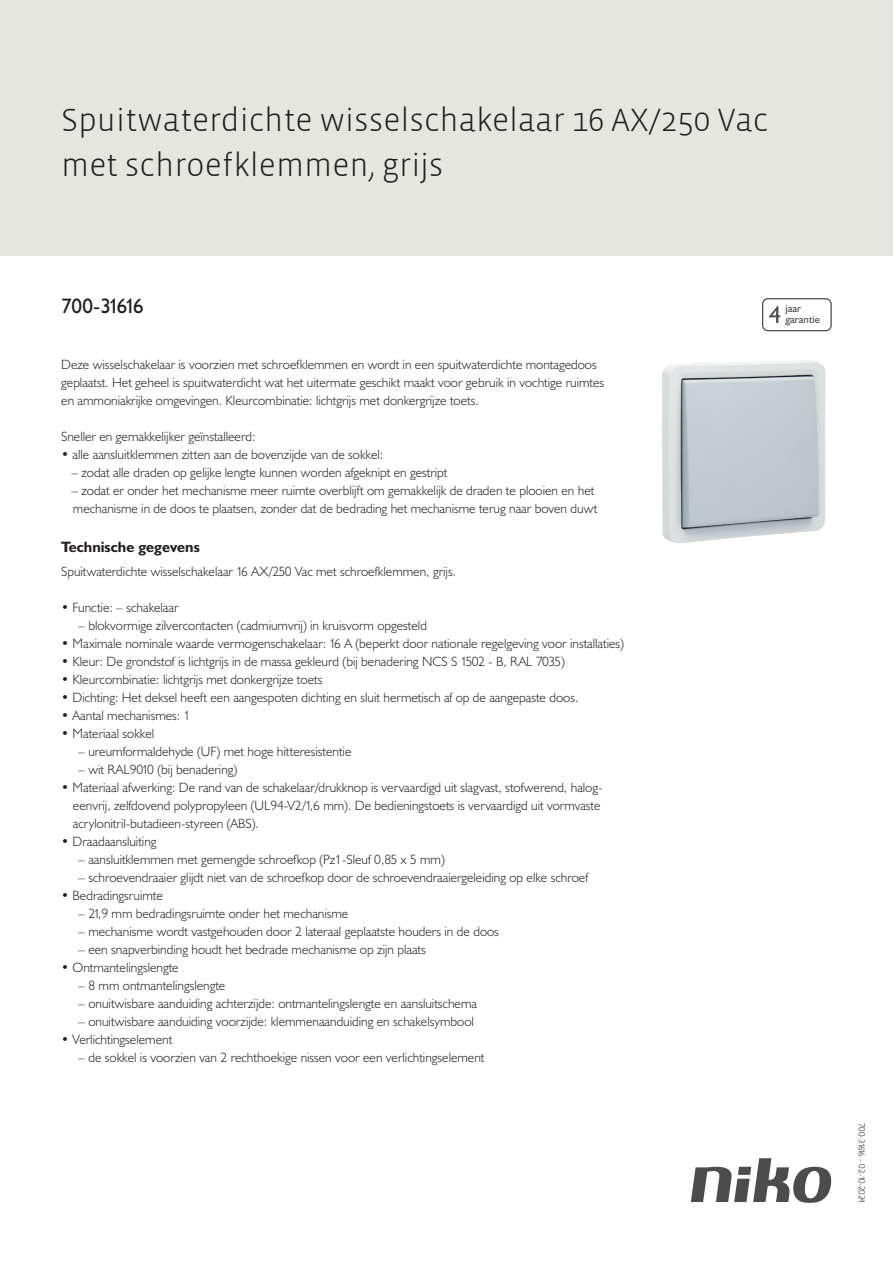
<style>
.page{position:relative;width:893px;height:1263px;background:#fff}
.page>*{position:absolute;margin:0;border:0;box-sizing:border-box;transform-origin:0 0}
.Title_datasheets{font:300 33px/45px "Vista Sans";color:#231f20}
.Article_number{font:21px "Humanist 521 BT";letter-spacing:-.1em;color:#231f20}
.Titles_parts{font:700 15px "Humanist 521 BT";color:#231f20}
.USP_Bullets{font:300 13.5px/18px "Humanist 521 BT";color:#231f20}
.USP_Bullets_level_2{font:300 13.5px "Humanist 521 BT";color:#231f20}
.Platte_tekst_CAB{font:300 13.5px/18px "Humanist 521 BT";color:#231f20}
.t1{font:10.8px/10.8px "Humanist 521 BT";color:#4b4c4d}
.Revision{font:300 9px "Humanist 521 BT";letter-spacing:-.08em;color:#231f20}
</style>
<div class="page">
<svg style="left:691px;top:1158px;width:141px;height:45px"></svg>
<div style="left:0;top:0;width:893px;height:255px;background:#e6e6e0"></div>
<svg style="left:762px;top:298px;width:70px;height:33px"></svg>
<img style="left:662px;top:360px;width:164px;height:183px">
<p class="Title_datasheets" style="left:61px;top:98px;width:709px">Spuitwaterdichte wisselschakelaar 16 AX/250 Vac met schroefklemmen, grijs</p>
<p class="Article_number" style="left:61px;top:293px;width:84px">700-31616</p>
<p class="t1" style="left:785px;top:303px;width:36px">jaar garantie</p>
<p class="Platte_tekst_CAB" style="left:61px;top:355px;width:545px">Deze wisselschakelaar is voorzien met schroefklemmen en wordt in een spuitwaterdichte montagedoos geplaatst. Het geheel is spuitwaterdicht wat het uitermate geschikt maakt voor gebruik in vochtige ruimtes en ammoniakrijke omgevingen. Kleurcombinatie: lichtgrijs met donkergrijze toets.</p>
<p class="USP_Bullets" style="left:61px;top:427px;width:196px">Sneller en gemakkelijker geïnstalleerd:</p>
<p class="USP_Bullets" style="left:61px;top:445px;width:324px">• alle aansluitklemmen zitten aan de bovenzijde van de sokkel:</p>
<p class="USP_Bullets" style="left:71px;top:463px;width:378px">– zodat alle draden op gelijke lengte kunnen worden afgeknipt en gestript</p>
<p class="USP_Bullets" style="left:71px;top:481px;width:528px">– zodat er onder het mechanisme meer ruimte overblijft om gemakkelijk de draden te plooien en het mechanisme in de doos te plaatsen, zonder dat de bedrading het mechanisme terug naar boven duwt</p>
<p class="Titles_parts" style="left:61px;top:537px;width:140px">Technische gegevens</p>
<p class="Platte_tekst_CAB" style="left:61px;top:562px;width:396px">Spuitwaterdichte wisselschakelaar 16 AX/250 Vac met schroefklemmen, grijs.</p>
<p class="USP_Bullets" style="left:61px;top:598px;width:119px">• Functie: – schakelaar</p>
<p class="USP_Bullets_level_2" style="left:78px;top:617px;width:350px">– blokvormige zilvercontacten (cadmiumvrij) in kruisvorm opgesteld</p>
<p class="USP_Bullets" style="left:61px;top:634px;width:564px">• Maximale nominale waarde vermogenschakelaar: 16 A (beperkt door nationale regelgeving voor installaties)</p>
<p class="USP_Bullets" style="left:61px;top:652px;width:505px">• Kleur: De grondstof is lichtgrijs in de massa gekleurd (bij benadering NCS S 1502 - B, RAL 7035)</p>
<p class="USP_Bullets" style="left:61px;top:670px;width:263px">• Kleurcombinatie: lichtgrijs met donkergrijze toets</p>
<p class="USP_Bullets" style="left:61px;top:688px;width:519px">• Dichting: Het deksel heeft een aangespoten dichting en sluit hermetisch af op de aangepaste doos.</p>
<p class="USP_Bullets" style="left:61px;top:706px;width:131px">• Aantal mechanismes: 1</p>
<p class="USP_Bullets" style="left:61px;top:724px;width:95px">• Materiaal sokkel</p>
<p class="USP_Bullets_level_2" style="left:78px;top:743px;width:275px">– ureumformaldehyde (UF) met hoge hitteresistentie</p>
<p class="USP_Bullets_level_2" style="left:78px;top:761px;width:161px">– wit RAL9010 (bij benadering)</p>
<p class="USP_Bullets" style="left:73px;top:778px;width:531px;text-indent:-12px">• Materiaal afwerking: De rand van de schakelaar/drukknop is vervaardigd uit slagvast, stofwerend, halog&shy;eenvrij, zelfdovend polypropyleen (UL94-V2/1,6 mm). De bedieningstoets is vervaardigd uit vormvaste acrylonitril-butadieen-styreen (ABS).</p>
<p class="USP_Bullets" style="left:61px;top:832px;width:97px">• Draadaansluiting</p>
<p class="USP_Bullets_level_2" style="left:78px;top:851px;width:368px">– aansluitklemmen met gemengde schroefkop (Pz1-Sleuf 0,85 x 5 mm)</p>
<p class="USP_Bullets_level_2" style="left:78px;top:869px;width:511px">– schroevendraaier glijdt niet van de schroefkop door de schroevendraaiergeleiding op elke schroef</p>
<p class="USP_Bullets" style="left:61px;top:886px;width:103px">• Bedradingsruimte</p>
<p class="USP_Bullets_level_2" style="left:78px;top:905px;width:272px">– 21,9 mm bedradingsruimte onder het mechanisme</p>
<p class="USP_Bullets_level_2" style="left:78px;top:923px;width:422px">– mechanisme wordt vastgehouden door 2 lateraal geplaatste houders in de doos</p>
<p class="USP_Bullets_level_2" style="left:78px;top:941px;width:349px">– een snapverbinding houdt het bedrade mechanisme op zijn plaats</p>
<p class="USP_Bullets" style="left:61px;top:958px;width:119px">• Ontmantelingslengte</p>
<p class="USP_Bullets_level_2" style="left:78px;top:977px;width:149px">– 8 mm ontmantelingslengte</p>
<p class="USP_Bullets_level_2" style="left:78px;top:995px;width:400px">– onuitwisbare aanduiding achterzijde: ontmantelingslengte en aansluitschema</p>
<p class="USP_Bullets_level_2" style="left:78px;top:1013px;width:397px">– onuitwisbare aanduiding voorzijde: klemmenaanduiding en schakelsymbool</p>
<p class="USP_Bullets" style="left:61px;top:1030px;width:113px">• Verlichtingselement</p>
<p class="USP_Bullets_level_2" style="left:78px;top:1049px;width:408px">– de sokkel is voorzien van 2 rechthoekige nissen voor een verlichtingselement</p>
<p class="Revision" style="left:868px;top:1123px;width:81px;rotate:90deg">700-31616 - 02-10-2024</p>
</div>
